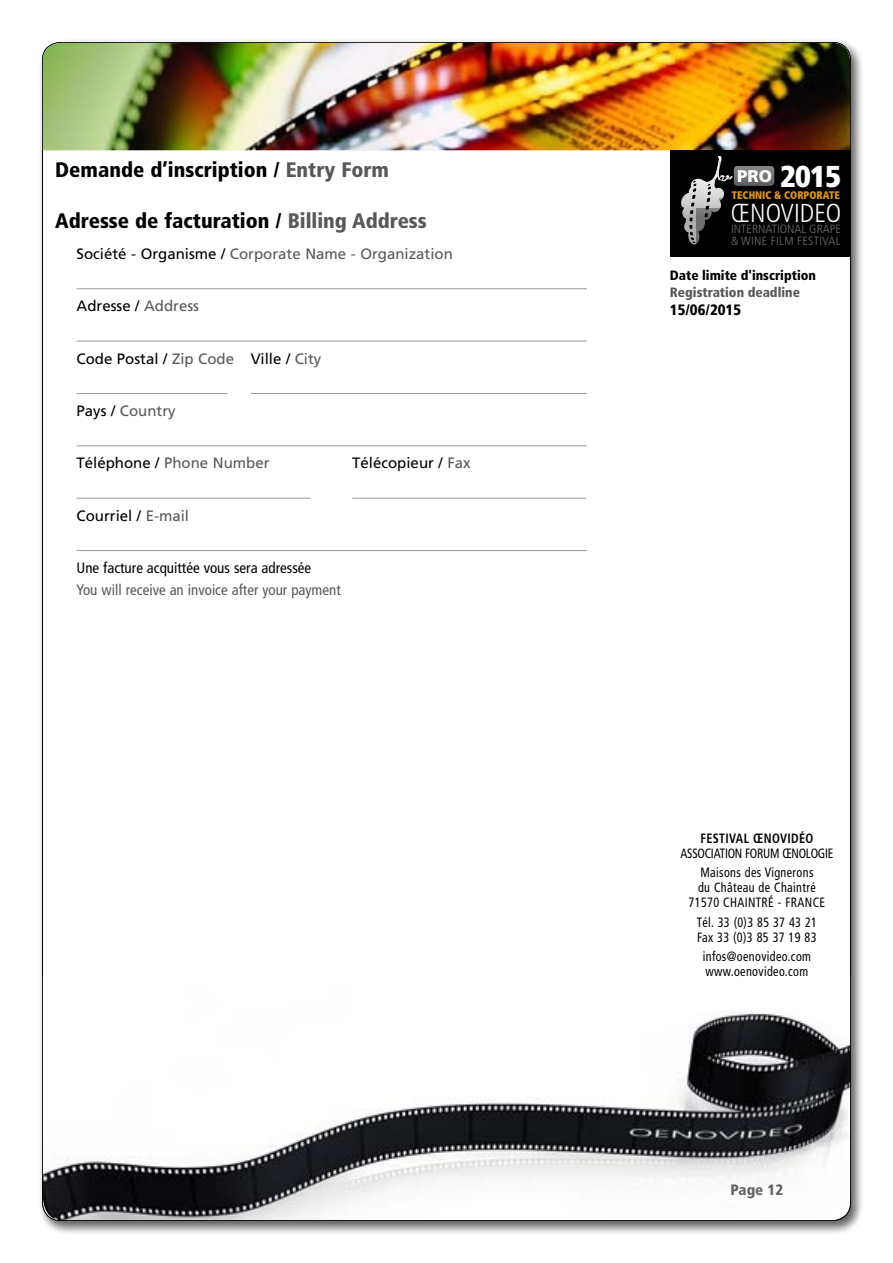
<style>
.page{position:relative;width:893px;height:1263px;background:#fff}
.page>*{position:absolute;margin:0;border:0;box-sizing:border-box;transform-origin:0 0}
.t1{font:900 condensed 30.15px "Frutiger";color:#fff}
.t2{font:300 condensed 25.95px "Frutiger";color:#fff}
.t3{font:900 condensed 21px "Frutiger";color:#000}
.t4{font:900 16.95px "Frutiger";color:#fff}
.t5{font:15px "Frutiger";color:#585857}
.t6{font:15px "Frutiger";color:#000}
.t7{font:condensed 15px "Frutiger";color:#585857}
.t8{font:condensed 15px "Frutiger";color:#000}
.t9{font:900 condensed 15px "Frutiger";color:#000}
.t10{font:900 condensed 15px "Frutiger";color:#636363}
.t11{font:condensed 13.5px/15px "Frutiger";letter-spacing:.03em;color:#000;scale:.9 1}
.t12{font:condensed 13.5px/19.2px "Frutiger";letter-spacing:-.02em;color:#000;text-align:center;scale:.9 1}
.t13{font:900 condensed 13.5px "Frutiger";color:#000}
.t14{font:900 condensed 13.5px "Frutiger";color:#585857}
.t15{font:700 condensed 13.5px "Frutiger";letter-spacing:.03em;color:#000;scale:.9 1}
.t16{font:300 condensed 11.85px "Frutiger";color:#6f7072;scale:1.04 1}
.t17{font:300 condensed 11.85px "Frutiger";letter-spacing:.025em;color:#6f7072;scale:1.04 1}
.t18{font:900 condensed 10.95px "Frutiger";color:#dc931c;scale:.93 1}
.s1{color:#585857}
.s2{color:#000}
</style>
<div class="page">
<div style="left:37px;top:37px;width:827px;height:1197px;background:#000;opacity:.4"></div>
<div style="left:43px;top:43px;width:807px;height:1177px;background:#fff;border-radius:18px"></div>
<img style="left:43px;top:1011px;width:807px;height:209px">
<img style="left:43px;top:43px;width:807px;height:107px">
<div style="left:670px;top:150px;width:181px;height:106px;background:#000"></div>
<svg style="left:681px;top:156px;width:93px;height:89px"></svg>
<hr style="left:77px;top:288px;width:510px;height:1px;background:#9c9b9b">
<hr style="left:77px;top:341px;width:510px;height:1px;background:#9c9b9b">
<hr style="left:77px;top:393px;width:150px;height:1px;background:#9c9b9b">
<hr style="left:251px;top:393px;width:336px;height:1px;background:#9c9b9b">
<hr style="left:77px;top:446px;width:510px;height:1px;background:#9c9b9b">
<hr style="left:77px;top:498px;width:233px;height:1px;background:#9c9b9b">
<hr style="left:352px;top:498px;width:234px;height:1px;background:#9c9b9b">
<hr style="left:77px;top:550px;width:510px;height:1px;background:#9c9b9b">
<h3 class="t3" style="left:55px;top:157px;width:335px">Demande d’inscription / <span class="s1">Entry Form</span></h3>
<h3 class="t3" style="left:55px;top:208px;width:373px">Adresse de facturation / <span class="s1">Billing Address</span></h3>
<p class="t5" style="left:77px;top:245px;width:378px"><span class="s2">Société - Organisme /</span> Corporate Name - Organization</p>
<p class="t6" style="left:77px;top:297px;width:124px">Adresse / <span class="s1">Address</span></p>
<p class="t6" style="left:77px;top:349px;width:246px">Code Postal / <span class="s1">Zip Code</span> Ville / <span class="s1">City</span></p>
<p class="t5" style="left:77px;top:402px;width:101px"><span class="s2">Pays /</span> Country</p>
<p class="t5" style="left:77px;top:454px;width:194px"><span class="s2">Téléphone /</span> Phone Number</p>
<p class="t6" style="left:352px;top:454px;width:120px">Télécopieur / <span class="s1">Fax</span></p>
<p class="t6" style="left:77px;top:507px;width:114px">Courriel / <span class="s1">E-mail</span></p>
<p class="t8" style="left:77px;top:559px;width:236px">Une facture acquittée vous sera adressée</p>
<p class="t7" style="left:77px;top:581px;width:266px">You will receive an invoice after your payment</p>
<h1 class="t1" style="left:780px;top:158px;width:62px">2015</h1>
<p class="t4" style="left:737px;top:166px;width:36px">PRO</p>
<h2 class="t2" style="left:731px;top:198px;width:112px">ŒNOVIDEO</h2>
<p class="t16" style="left:731px;top:222px;width:107px">INTERNATIONAL GRAPE</p>
<p class="t18" style="left:732px;top:188px;width:118px">TECHNIC &amp; CORPORATE</p>
<p class="t17" style="left:731px;top:234px;width:107px">&amp; WINE FILM FESTIVAL</p>
<p class="t13" style="left:670px;top:268px;width:148px">Date limite d'inscription</p>
<p class="t14" style="left:670px;top:284px;width:132px">Registration deadline</p>
<p class="t9" style="left:670px;top:300px;width:73px">15/06/2015</p>
<p class="t15" style="left:700px;top:830px;width:127px">FESTIVAL ŒNOVIDÉO</p>
<p class="t12" style="left:680px;top:844px;width:171px">ASSOCIATION FORUM ŒNOLOGIE<br>Maisons des Vignerons</p>
<p class="t11" style="left:689px;top:880px;width:153px;text-align:center">du Château de Chaintré<br>71570 CHAINTRÉ - FRANCE</p>
<p class="t11" style="left:697px;top:914px;width:135px">Tél. 33 (0)3 85 37 43 21<br>Fax 33 (0)3 85 37 19 83</p>
<p class="t11" style="left:703px;top:949px;width:122px">infos@oenovideo.com www.oenovideo.com</p>
<p class="t10" style="left:731px;top:1180px;width:54px">Page 12</p>
</div>
